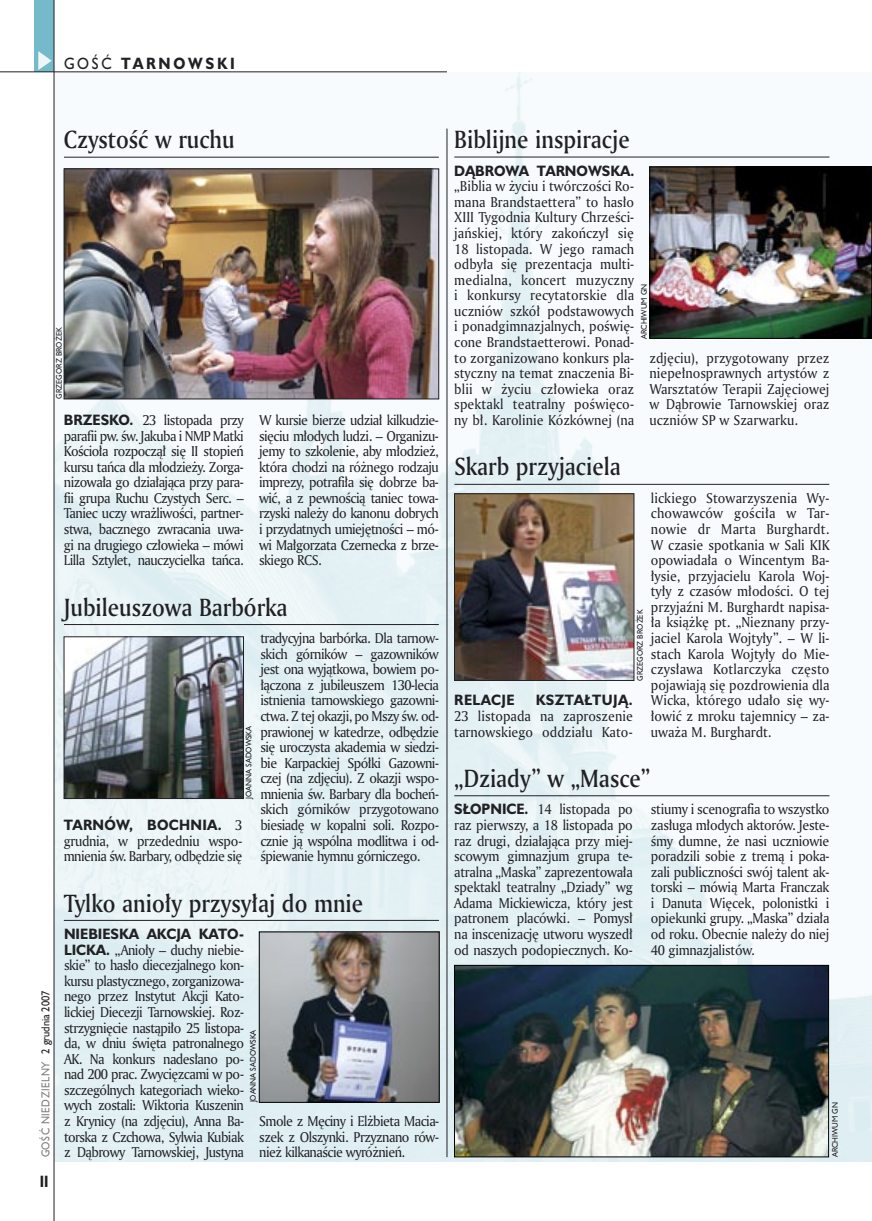
<style>
.page{position:relative;width:872px;height:1221px;background:#fff}
.page>*{position:absolute;margin:0;border:0;box-sizing:border-box;transform-origin:0 0}
._05d_tytyl_Kronika_AmMd_16_pt{font:24px "Amerigo Md PL";color:#212125;scale:.9 1}
._15a_temat_lewo{font:700 15px "Humanst 521 PL";letter-spacing:.2em;color:#212125;scale:.9 1}
._16_pagina_lewa{font:700 15px "Humanst 521 Cn PL";color:#212125;scale:.94 1}
._01_body_tekst{font:13.8px/15.6px "Amerigo PL";letter-spacing:-.03em;color:#212125;text-align:justify;scale:.94 1}
._01_body_tekst-2{font:700 13.8px "Humanst 521 PL";letter-spacing:.035em;color:#212125;scale:.94 1}
._18a_data_lewa_GOSC{font:10.5px "Humanst 521 PL";letter-spacing:.05em;color:#7f7f83;scale:.9 1}
._18_data_lewa{font:10.5px "Humanst 521 PL";color:#212125;scale:.9 1}
._09a_autor_zdjecia_Hu_5_pt{font:7.5px "Humanst 521 PL";color:#212125;scale:.94 1}
.s1{font-weight:400}
.s2{font-family:"Humanst 521 PL";font-weight:700}
</style>
<div class="page">
<div style="left:35px;top:0;width:19px;height:72px;background:#75baca"></div>
<svg style="left:38px;top:51px;width:14px;height:19px"></svg>
<img style="left:55px;top:72px;width:817px;height:1089px">
<hr style="left:0;top:72px;width:447px;height:1px;background:#212125">
<hr style="left:54px;top:0;width:1px;height:1220px;background:#212125">
<hr style="left:64px;top:157px;width:375px;height:1px;background:#212125">
<hr style="left:64px;top:624px;width:375px;height:1px;background:#212125">
<hr style="left:447px;top:129px;width:1px;height:1027px;background:#212125">
<img style="left:66px;top:171px;width:371px;height:226px">
<div style="left:64px;top:169px;width:375px;height:230px;border:1px solid #212125"></div>
<hr style="left:454px;top:157px;width:375px;height:1px;background:#212125">
<hr style="left:64px;top:920px;width:375px;height:1px;background:#212125">
<img style="left:66px;top:638px;width:176px;height:158px">
<div style="left:64px;top:636px;width:180px;height:162px;border:1px solid #212125"></div>
<hr style="left:454px;top:795px;width:375px;height:1px;background:#212125">
<img style="left:651px;top:169px;width:219px;height:167px">
<div style="left:649px;top:167px;width:223px;height:171px;border:1px solid #000"></div>
<img style="left:261px;top:933px;width:176px;height:167px">
<div style="left:259px;top:931px;width:180px;height:171px;border:1px solid #000"></div>
<img style="left:456px;top:967px;width:371px;height:187px">
<div style="left:454px;top:965px;width:375px;height:191px;border:1px solid #000"></div>
<hr style="left:454px;top:484px;width:375px;height:1px;background:#212125">
<img style="left:456px;top:495px;width:176px;height:183px">
<div style="left:454px;top:493px;width:180px;height:187px;border:1px solid #212125"></div>
<p class="_15a_temat_lewo" style="left:64px;top:53px;width:191px"><span class="s1">GOŚĆ</span> TARNOWSKI</p>
<p class="_05d_tytyl_Kronika_AmMd_16_pt" style="left:64px;top:123px;width:191px">Czystość w ruchu</p>
<p class="_09a_autor_zdjecia_Hu_5_pt" style="left:54px;top:398px;width:77px;rotate:-90deg">GRZEGORZ BROŻEK</p>
<p class="_01_body_tekst" style="left:64px;top:412px;width:193px"><span class="s2">BRZESKO.</span> 23 listopada przy parafii pw. św. Jakuba i NMP Matki Kościoła rozpoczął się II stopień kursu tańca dla młodzieży. Zorga&shy;nizowała go działająca przy para&shy;fii grupa Ruchu Czystych Serc. – Taniec uczy wrażliwości, partner&shy;stwa, bacznego zwracania uwa&shy;gi na drugiego człowieka – mówi Lilla Sztylet, nauczycielka tańca.</p>
<p class="_01_body_tekst" style="left:259px;top:412px;width:193px">W kursie bierze udział kilkudzie&shy;sięciu młodych ludzi. – Organizu&shy;jemy to szkolenie, aby młodzież, która chodzi na różnego rodzaju imprezy, potrafiła się dobrze ba&shy;wić, a z pewnością taniec towa&shy;rzyski należy do kanonu dobrych i przydatnych umiejętności – mó&shy;wi Małgorzata Czernecka z brze&shy;skiego RCS.</p>
<p class="_05d_tytyl_Kronika_AmMd_16_pt" style="left:64px;top:591px;width:250px">Jubileuszowa Barbórka</p>
<p class="_18_data_lewa" style="left:38px;top:1053px;width:71px;rotate:-90deg">2 grudnia 2007</p>
<p class="_18a_data_lewa_GOSC" style="left:38px;top:1157px;width:108px;rotate:-90deg">GOŚĆ NIEDZIELNY</p>
<p class="_16_pagina_lewa" style="left:40px;top:1170px;width:11px">II</p>
<p class="_01_body_tekst" style="left:260px;top:630px;width:191px">tradycyjna barbórka. Dla tarnow&shy;skich górników – gazowników jest ona wyjątkowa, bowiem po&shy;łączona z jubileuszem 130-lecia istnienia tarnowskiego gazowni&shy;ctwa. Z tej okazji, po Mszy św. od&shy;prawionej w katedrze, odbędzie się uroczysta akademia w siedzi&shy;bie Karpackiej Spółki Gazowni&shy;czej (na zdjęciu). Z okazji wspo&shy;mnienia św. Barbary dla bocheń&shy;skich górników przygotowano biesiadę w kopalni soli. Rozpo&shy;cznie ją wspólna modlitwa i od&shy;śpiewanie hymnu górniczego.</p>
<p class="_05d_tytyl_Kronika_AmMd_16_pt" style="left:64px;top:886px;width:334px">Tylko anioły przysyłaj do mnie</p>
<p class="_09a_autor_zdjecia_Hu_5_pt" style="left:244px;top:798px;width:79px;rotate:-90deg">JOANNA SADOWSKA</p>
<p class="_01_body_tekst" style="left:64px;top:816px;width:191px"><span class="s2">TARNÓW, BOCHNIA.</span> 3 grudnia, w przededniu wspo&shy;mnienia św. Barbary, odbędzie się</p>
<p class="_01_body_tekst" style="left:64px;top:925px;width:193px"><span class="s2">NIEBIESKA AKCJA KATO-LICKA.</span> „Anioły – duchy niebie&shy;skie” to hasło diecezjalnego kon&shy;kursu plastycznego, zorganizowa&shy;nego przez Instytut Akcji Kato&shy;lickiej Diecezji Tarnowskiej. Roz&shy;strzygnięcie nastąpiło 25 listopa&shy;da, w dniu święta patronalnego AK. Na konkurs nadesłano po&shy;nad 200 prac. Zwycięzcami w po&shy;szczególnych kategoriach wieko&shy;wych zostali: Wiktoria Kuszenin z Krynicy (na zdjęciu), Anna Ba&shy;torska z Czchowa, Sylwia Kubiak z Dąbrowy Tarnowskiej, Justyna</p>
<p class="_09a_autor_zdjecia_Hu_5_pt" style="left:248px;top:1102px;width:79px;rotate:-90deg">JOANNA SADOWSKA</p>
<p class="_01_body_tekst" style="left:259px;top:1112px;width:193px">Smole z Męciny i Elżbieta Macia&shy;szek z Olszynki. Przyznano rów&shy;nież kilkanaście wyróżnień.</p>
<p class="_05d_tytyl_Kronika_AmMd_16_pt" style="left:454px;top:123px;width:196px">Biblijne inspiracje</p>
<p class="_01_body_tekst" style="left:454px;top:162px;width:193px"><span class="s2">DĄBROWA TARNOWSKA. </span>„Biblia w życiu i twórczości Ro&shy;mana Brandstaettera” to hasło XIII Tygodnia Kultury Chrześci&shy;jańskiej, który zakończył się 18 listopada. W jego ramach odbyła się prezentacja multi&shy;medialna, koncert muzyczny i konkursy recytatorskie dla uczniów szkół podstawowych i ponadgimnazjalnych, poświę&shy;cone Brandstaetterowi. Ponad&shy;to zorganizowano konkurs pla&shy;styczny na temat znaczenia Bi&shy;blii w życiu człowieka oraz spektakl teatralny poświęco&shy;ny bł. Karolinie Kózkównej (na</p>
<p class="_09a_autor_zdjecia_Hu_5_pt" style="left:639px;top:339px;width:60px;rotate:-90deg">ARCHIWUM GN</p>
<p class="_01_body_tekst" style="left:649px;top:349px;width:193px">zdjęciu), przygotowany przez niepełnosprawnych artystów z Warsztatów Terapii Zajęciowej w Dąbrowie Tarnowskiej oraz uczniów SP w Szarwarku.</p>
<p class="_05d_tytyl_Kronika_AmMd_16_pt" style="left:454px;top:450px;width:186px">Skarb przyjaciela</p>
<p class="_01_body_tekst" style="left:651px;top:489px;width:192px">lickiego Stowarzyszenia Wy&shy;chowawców gościła w Tar&shy;nowie dr Marta Burghardt.<br>W czasie spotkania w Sali KIK opowiadała o Wincentym Ba&shy;łysie, przyjacielu Karola Woj&shy;tyły z czasów młodości. O tej przyjaźni M. Burghardt napisa&shy;ła książkę pt. „Nieznany przy&shy;jaciel Karola Wojtyły”. – W li&shy;stach Karola Wojtyły do Mie&shy;czysława Kotlarczyka często pojawiają się pozdrowienia dla Wicka, którego udało się wy&shy;łowić z mroku tajemnicy – za&shy;uważa M. Burghardt.</p>
<p class="_09a_autor_zdjecia_Hu_5_pt" style="left:635px;top:680px;width:77px;rotate:-90deg">GRZEGORZ BROŻEK</p>
<p class="_01_body_tekst-2" style="left:454px;top:690px;width:66px">RELACJE</p>
<p class="_01_body_tekst" style="left:454px;top:692px;width:191px;text-indent:82px"><span class="s2">KSZTAŁTUJĄ.<br></span>23 listopada na zaproszenie tarnowskiego oddziału Kato-</p>
<p class="_05d_tytyl_Kronika_AmMd_16_pt" style="left:454px;top:762px;width:219px">„Dziady” w „Masce”</p>
<p class="_01_body_tekst" style="left:454px;top:801px;width:191px"><span class="s2">SŁOPNICE.</span> 14 listopada po raz pierwszy, a 18 listopada po raz drugi, działająca przy miej&shy;scowym gimnazjum grupa te&shy;atralna „Maska” zaprezentowała spektakl teatralny „Dziady” wg Adama Mickiewicza, który jest patronem placówki. – Pomysł na inscenizację utworu wyszedł od naszych podopiecznych. Ko-</p>
<p class="_01_body_tekst" style="left:651px;top:801px;width:191px">stiumy i scenografia to wszystko zasługa młodych aktorów. Jeste&shy;śmy dumne, że nasi uczniowie poradzili sobie z tremą i poka&shy;zali publiczności swój talent ak&shy;torski – mówią Marta Franczak i Danuta Więcek, polonistki i opiekunki grupy. „Maska” działa od roku. Obecnie należy do niej 40 gimnazjalistów.</p>
<p class="_09a_autor_zdjecia_Hu_5_pt" style="left:830px;top:1156px;width:60px;rotate:-90deg">ARCHIWUM GN</p>
</div>
